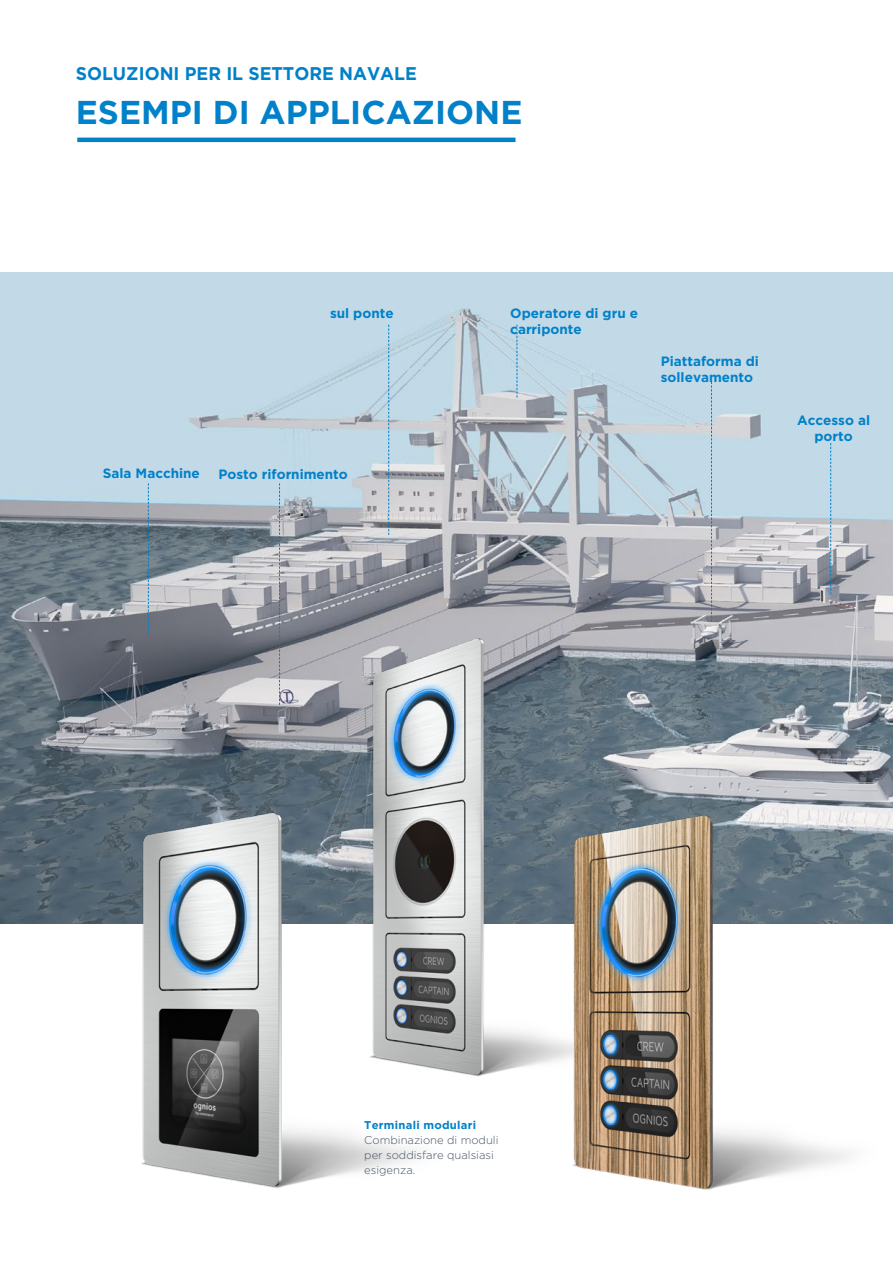
<style>
.page{position:relative;width:893px;height:1263px;background:#fff}
.page>*{position:absolute;margin:0;border:0;box-sizing:border-box;transform-origin:0 0}
.t1{font:700 33px "Gotham";color:#0081c9}
.t2{font:700 18.3px "Gotham";color:#0081c9;scale:.96 1}
.t3{font:700 13.5px/16.2px "Gotham";color:#0081c9}
.t4{font:300 11.25px/14.9px "Gotham";color:#485464}
.t5{font:700 11.25px "Gotham";letter-spacing:.025em;color:#0081c9}
</style>
<div class="page">
<img style="left:0;top:273px;width:893px;height:253px">
<img style="left:0;top:526px;width:893px;height:664px">
<svg style="left:77px;top:137px;width:438px;height:6px;background:#3fa0d6"></svg>
<svg style="left:148px;top:483px;width:1px;height:151px"></svg>
<svg style="left:279px;top:483px;width:1px;height:222px"></svg>
<svg style="left:517px;top:325px;width:1px;height:72px"></svg>
<svg style="left:711px;top:382px;width:1px;height:240px"></svg>
<svg style="left:830px;top:443px;width:1px;height:151px"></svg>
<svg style="left:388px;top:325px;width:1px;height:210px"></svg>
<h2 class="t2" style="left:76px;top:63px;width:357px">SOLUZIONI PER IL SETTORE NAVALE</h2>
<h1 class="t1" style="left:76px;top:93px;width:448px">ESEMPI DI APPLICAZIONE</h1>
<p class="t3" style="left:330px;top:304px;width:65px">sul ponte</p>
<p class="t3" style="left:103px;top:465px;width:99px">Sala Macchine</p>
<p class="t3" style="left:218px;top:466px;width:131px">Posto rifornimento</p>
<p class="t3" style="left:510px;top:304px;width:129px">Operatore di gru e carriponte</p>
<p class="t3" style="left:661px;top:353px;width:100px">Piattaforma di sollevamento</p>
<p class="t3" style="left:797px;top:412px;width:74px;text-align:center">Accesso al porto</p>
<p class="t5" style="left:364px;top:1119px;width:113px">Terminali modulari</p>
<p class="t4" style="left:364px;top:1132px;width:136px">Combinazione di moduli per soddisfare qualsiasi esigenza.</p>
</div>
